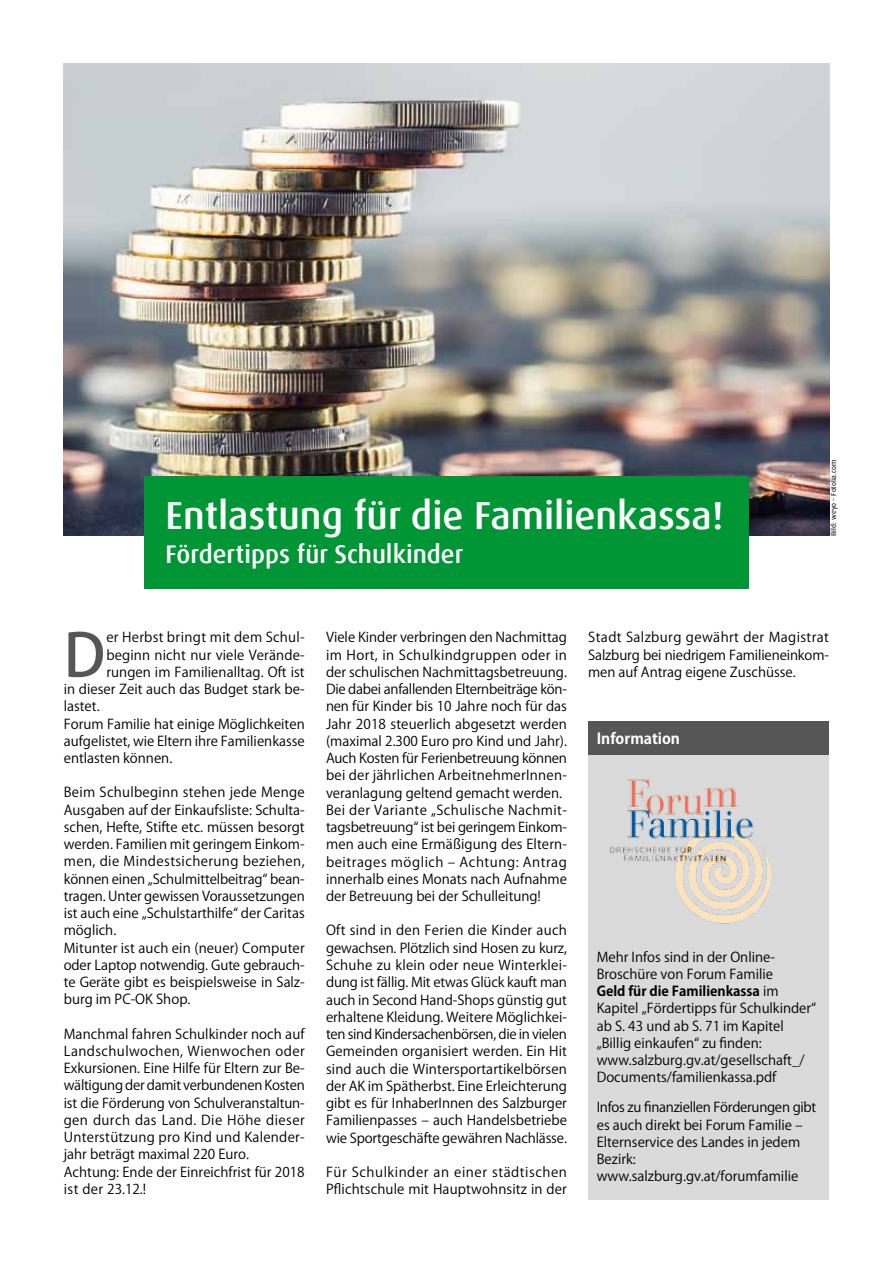
<style>
.page{position:relative;width:893px;height:1263px;background:#fff}
.page>*{position:absolute;margin:0;border:0;box-sizing:border-box;transform-origin:0 0}
.t1{font:500 58.65px "Koz Go Pro";color:#565656}
.t2{font:500 39px "Dax";color:#fff}
.t3{font:500 25.5px "Dax";color:#fff}
.t4{font:700 15px "Koz Go Pro";color:#fff}
.t5{font:13.5px/17.2px "Koz Go Pro";color:#000}
.t6{font:13.5px/17.2px "Koz Go Pro";letter-spacing:.025em;color:#000}
.t7{font:13.5px "Koz Go Pro";letter-spacing:.02em;color:#000}
.t8{font:7.5px "Dax";color:#000}
.s1{font-weight:700}
</style>
<div class="page">
<img style="left:64px;top:64px;width:765px;height:472px">
<div style="left:588px;top:755px;width:241px;height:444px;background:#dadada"></div>
<div style="left:588px;top:722px;width:241px;height:33px;background:#565656"></div>
<img style="left:610px;top:779px;width:161px;height:145px">
<div style="left:144px;top:476px;width:605px;height:113px;background:#009635"></div>
<h2 class="t2" style="left:166px;top:493px;width:559px">Entlastung für die Familienkassa!</h2>
<h3 class="t3" style="left:166px;top:540px;width:299px">Fördertipps für Schulkinder</h3>
<p class="t8" style="left:829px;top:536px;width:78px;rotate:-90deg">Bild: weyo – Fotolia.com</p>
<h1 class="t1" style="left:64px;top:618px;width:43px">D</h1>
<p class="t7" style="left:106px;top:629px;width:200px">er Herbst bringt mit dem Schul-</p>
<p class="t5" style="left:106px;top:646px;width:200px">beginn nicht nur viele Verände-</p>
<p class="t5" style="left:106px;top:664px;width:200px">rungen im Familienalltag. Oft ist</p>
<p class="t5" style="left:64px;top:681px;width:242px">in dieser Zeit auch das Budget stark be-</p>
<p class="t5" style="left:64px;top:698px;width:37px">lastet.</p>
<p class="t5" style="left:64px;top:715px;width:242px">Forum Familie hat einige Möglichkeiten</p>
<p class="t5" style="left:64px;top:733px;width:242px">aufgelistet, wie Eltern ihre Familienkasse</p>
<p class="t5" style="left:64px;top:750px;width:110px">entlasten können.</p>
<p class="t5" style="left:64px;top:784px;width:242px">Beim Schulbeginn stehen jede Menge Ausgaben auf der Einkaufsliste: Schulta&shy;schen, Hefte, Stifte etc. müssen besorgt werden. Familien mit geringem Einkom&shy;men, die Mindestsicherung beziehen, können einen „Schulmittelbeitrag“ bean&shy;tragen. Unter gewissen Voraussetzungen ist auch eine „Schulstarthilfe“ der Caritas möglich.<br>Mitunter ist auch ein (neuer) Computer oder Laptop notwendig. Gute gebrauch&shy;te Geräte gibt es beispielsweise in Salz&shy;burg im PC-OK Shop.</p>
<p class="t5" style="left:64px;top:1025px;width:242px">Manchmal fahren Schulkinder noch auf Landschulwochen, Wienwochen oder Exkursionen. Eine Hilfe für Eltern zur Be&shy;wältigung der damit verbundenen Kosten ist die Förderung von Schulveranstaltun&shy;gen durch das Land. Die Höhe dieser Unterstützung pro Kind und Kalender&shy;jahr beträgt maximal 220 Euro.<br>Achtung: Ende der Einreichfrist für 2018 ist der 23.12.!</p>
<p class="t5" style="left:326px;top:629px;width:242px">Viele Kinder verbringen den Nachmittag im Hort, in Schulkindgruppen oder in der schulischen Nachmittagsbetreuung.<br>Die dabei anfallenden Elternbeiträge kön&shy;nen für Kinder bis 10 Jahre noch für das Jahr 2018 steuerlich abgesetzt werden (maximal 2.300 Euro pro Kind und Jahr).<br>Auch Kosten für Ferienbetreuung können bei der jährlichen ArbeitnehmerInnen&shy;veranlagung geltend gemacht werden.<br>Bei der Variante „Schulische Nachmit&shy;tagsbetreuung“ ist bei geringem Einkom&shy;men auch eine Ermäßigung des Eltern&shy;beitrages möglich – Achtung: Antrag innerhalb eines Monats nach Aufnahme der Betreuung bei der Schulleitung!</p>
<p class="t5" style="left:326px;top:922px;width:242px;text-align:justify">Oft sind in den Ferien die Kinder auch gewachsen. Plötzlich sind Hosen zu kurz, Schuhe zu klein oder neue Winterklei&shy;dung ist fällig. Mit etwas Glück kauft man auch in Second Hand-Shops günstig gut erhaltene Kleidung. Weitere Möglichkei&shy;ten sind Kindersachenbörsen, die in vielen Gemeinden organisiert werden. Ein Hit sind auch die Wintersportartikelbörsen der AK im Spätherbst. Eine Erleichterung gibt es für InhaberInnen des Salzburger Familienpasses – auch Handelsbetriebe wie Sportgeschäfte gewähren Nachlässe.</p>
<p class="t6" style="left:326px;top:1163px;width:242px">Für Schulkinder an einer städtischen<br>Pflichtschule mit Hauptwohnsitz in der</p>
<p class="t5" style="left:588px;top:629px;width:242px;text-align:justify">Stadt Salzburg gewährt der Magistrat Salzburg bei niedrigem Familieneinkom&shy;men auf Antrag eigene Zuschüsse.</p>
<p class="t4" style="left:597px;top:729px;width:85px">Information</p>
<p class="t5" style="left:597px;top:948px;width:221px">Mehr Infos sind in der Online-<br>Broschüre von Forum Familie<br><span class="s1">Geld für die Familienkassa</span> im<br>Kapitel „Fördertipps für Schulkinder“ ab S. 43 und ab S. 71 im Kapitel „Billig einkaufen“ zu finden: www.salzburg.gv.at/gesellschaft_/<br>Documents/familienkassa.pdf</p>
<p class="t5" style="left:597px;top:1099px;width:221px">Infos zu finanziellen Förderungen gibt es auch direkt bei Forum Familie –<br>Elternservice des Landes in jedem<br>Bezirk: www.salzburg.gv.at/forumfamilie</p>
</div>
